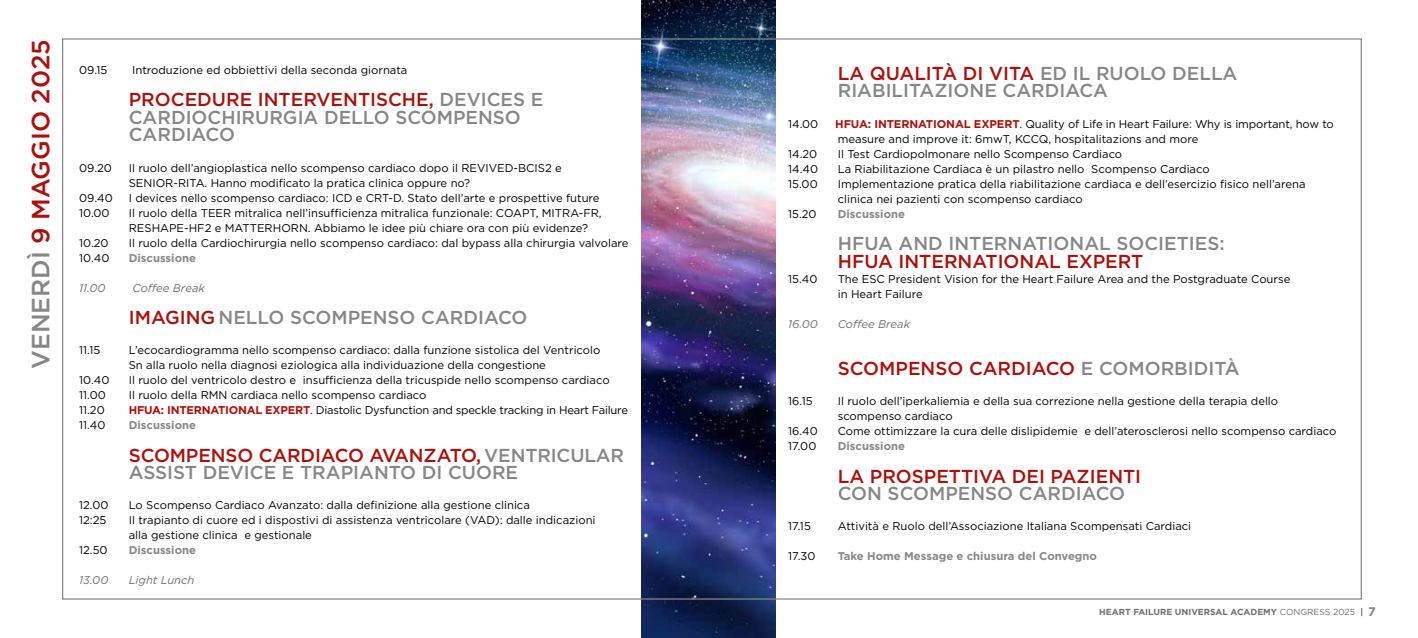
<style>
.page{position:relative;width:1418px;height:638px;background:#fff}
.page>*{position:absolute;margin:0;border:0;box-sizing:border-box;transform-origin:0 0}
.t1{font:500 25px "Gotham";color:#ae0f0a}
.t2{font:500 18.75px/17.5px "Gotham";color:#878787}
.t3{font:500 18.75px "Gotham";color:#ae0f0a}
.t4{font:11.25px/15px "Gotham";color:#000}
.t5{font:700 11.25px "Gotham";color:#878787}
.t6{font:11.25px "Gotham";letter-spacing:-.02em;color:#000}
.t7{font:italic 11.25px "Gotham";color:#706f6f}
.t8{font:700 8.75px "Gotham";color:#706f6f}
.s1{color:#878787}
.s2{color:#ae0f0a}
.s3{font-weight:700;color:#ae0f0a}
.s4{font-weight:400}
.s5{font-weight:400;color:#000}
.s6{font-size:12.5px;color:#878787}
</style>
<div class="page">
<img style="left:641px;top:0;width:134px;height:638px">
<h1 class="t1" style="left:24px;top:369px;width:331px;rotate:-90deg"><span class="s1">VENERDÌ</span> 9 MAGGIO 2025</h1>
<p class="t4" style="left:79px;top:62px;width:30px">09.15</p>
<p class="t4" style="left:132px;top:62px;width:277px">Introduzione ed obbiettivi della seconda giornata</p>
<h2 class="t2" style="left:129px;top:91px;width:416px"><span class="s2">PROCEDURE INTERVENTISCHE,</span> DEVICES E<br>CARDIOCHIRURGIA DELLO SCOMPENSO<br>CARDIACO</h2>
<p class="t4" style="left:79px;top:160px;width:34px">09.20</p>
<p class="t4" style="left:129px;top:160px;width:434px">Il ruolo dell’angioplastica nello scompenso cardiaco dopo il REVIVED-BCIS2 e<br>SENIOR-RITA. Hanno modificato la pratica clinica oppure no?</p>
<p class="t4" style="left:79px;top:190px;width:35px">09.40</p>
<p class="t4" style="left:129px;top:190px;width:472px">I devices nello scompenso cardiaco: ICD e CRT-D. Stato dell’arte e prospettive future</p>
<p class="t4" style="left:79px;top:205px;width:32px">10.00</p>
<p class="t4" style="left:129px;top:205px;width:474px">Il ruolo della TEER mitralica nell’insufficienza mitralica funzionale: COAPT, MITRA-FR,<br>RESHAPE-HF2 e MATTERHORN. Abbiamo le idee più chiare ora con più evidenze?</p>
<p class="t4" style="left:79px;top:235px;width:31px">10.20</p>
<p class="t4" style="left:129px;top:235px;width:501px">Il ruolo della Cardiochirurgia nello scompenso cardiaco: dal bypass alla chirurgia valvolare</p>
<p class="t4" style="left:79px;top:250px;width:32px">10.40</p>
<p class="t5" style="left:129px;top:250px;width:69px">Discussione</p>
<p class="t7" style="left:79px;top:280px;width:28px">11.00</p>
<p class="t7" style="left:133px;top:280px;width:74px">Coffee Break</p>
<h2 class="t2" style="left:129px;top:308px;width:400px"><span class="s2">IMAGING</span> NELLO SCOMPENSO CARDIACO</h2>
<p class="t4" style="left:79px;top:342px;width:23px">11.15</p>
<p class="t4" style="left:129px;top:342px;width:473px">L’ecocardiogramma nello scompenso cardiaco: dalla funzione sistolica del Ventricolo<br>Sn alla ruolo nella diagnosi eziologica alla individuazione della congestione</p>
<p class="t4" style="left:79px;top:372px;width:32px">10.40</p>
<p class="t4" style="left:129px;top:372px;width:482px">Il ruolo del ventricolo destro e insufficienza della tricuspide nello scompenso cardiaco</p>
<p class="t4" style="left:79px;top:387px;width:28px">11.00</p>
<p class="t4" style="left:129px;top:387px;width:299px">Il ruolo della RMN cardiaca nello scompenso cardiaco</p>
<p class="t4" style="left:79px;top:402px;width:27px">11.20</p>
<p class="t6" style="left:129px;top:403px;width:500px"><span class="s3">HFUA: INTERNATIONAL EXPERT</span>. Diastolic Dysfunction and speckle tracking in Heart Failure</p>
<p class="t4" style="left:79px;top:417px;width:28px">11.40</p>
<p class="t5" style="left:129px;top:418px;width:69px">Discussione</p>
<h2 class="t2" style="left:129px;top:446px;width:497px"><span class="s2">SCOMPENSO CARDIACO AVANZATO,</span> VENTRICULAR<br>ASSIST DEVICE E TRAPIANTO DI CUORE</h2>
<p class="t4" style="left:79px;top:497px;width:31px">12.00</p>
<p class="t4" style="left:129px;top:497px;width:402px">Lo Scompenso Cardiaco Avanzato: dalla definizione alla gestione clinica</p>
<p class="t4" style="left:79px;top:512px;width:29px">12:25</p>
<p class="t4" style="left:129px;top:512px;width:468px">Il trapianto di cuore ed i dispostivi di assistenza ventricolare (VAD): dalle indicazioni alla gestione clinica e gestionale</p>
<p class="t4" style="left:79px;top:542px;width:30px">12.50</p>
<p class="t5" style="left:129px;top:543px;width:69px">Discussione</p>
<p class="t7" style="left:79px;top:573px;width:31px">13.00</p>
<p class="t7" style="left:129px;top:573px;width:67px">Light Lunch</p>
<h2 class="t2" style="left:837px;top:64px;width:401px"><span class="s2">LA QUALITÀ DI VITA</span> ED IL RUOLO DELLA<br>RIABILITAZIONE CARDIACA</h2>
<p class="t4" style="left:788px;top:116px;width:32px">14.00</p>
<p class="t4" style="left:835px;top:116px;width:500px"><span class="s3">HFUA: INTERNATIONAL EXPERT</span>. Quality of Life in Heart Failure: Why is important, how to measure and improve it: 6mwT, KCCQ, hospitalitazions and more</p>
<p class="t4" style="left:788px;top:146px;width:31px">14.20</p>
<p class="t4" style="left:837px;top:146px;width:286px">Il Test Cardiopolmonare nello Scompenso Cardiaco</p>
<p class="t4" style="left:788px;top:161px;width:31px">14.40</p>
<p class="t4" style="left:837px;top:161px;width:373px">La Riabilitazione Cardiaca è un pilastro nello Scompenso Cardiaco</p>
<p class="t4" style="left:788px;top:176px;width:31px">15.00</p>
<p class="t4" style="left:837px;top:176px;width:469px">Implementazione pratica della riabilitazione cardiaca e dell’esercizio fisico nell’arena clinica nei pazienti con scompenso cardiaco</p>
<p class="t4" style="left:788px;top:206px;width:30px">15.20</p>
<p class="t5" style="left:837px;top:206px;width:69px">Discussione</p>
<h2 class="t2" style="left:837px;top:234px;width:388px">HFUA AND INTERNATIONAL SOCIETIES:</h2>
<h2 class="t3" style="left:837px;top:249px;width:307px">HFUA INTERNATIONAL EXPERT</h2>
<p class="t4" style="left:788px;top:271px;width:31px">15.40</p>
<p class="t4" style="left:837px;top:271px;width:454px">The ESC President Vision for the Heart Failure Area and the Postgraduate Course in Heart Failure</p>
<p class="t7" style="left:788px;top:316px;width:31px">16.00</p>
<p class="t7" style="left:837px;top:316px;width:74px">Coffee Break</p>
<h2 class="t3" style="left:837px;top:356px;width:403px">SCOMPENSO CARDIACO <span class="s1">E COMORBIDITÀ</span></h2>
<p class="t4" style="left:788px;top:393px;width:26px">16.15</p>
<p class="t4" style="left:837px;top:393px;width:442px">Il ruolo dell’iperkaliemia e della sua correzione nella gestione della terapia dello scompenso cardiaco</p>
<p class="t4" style="left:788px;top:423px;width:31px">16.40</p>
<p class="t4" style="left:837px;top:423px;width:500px">Come ottimizzare la cura delle dislipidemie e dell’aterosclerosi nello scompenso cardiaco</p>
<p class="t4" style="left:788px;top:438px;width:30px">17.00</p>
<p class="t5" style="left:837px;top:439px;width:69px">Discussione</p>
<h2 class="t3" style="left:837px;top:464px;width:305px">LA PROSPETTIVA DEI PAZIENTI</h2>
<h2 class="t2" style="left:837px;top:484px;width:289px">CON SCOMPENSO CARDIACO</h2>
<p class="t4" style="left:788px;top:518px;width:24px">17.15</p>
<p class="t4" style="left:837px;top:518px;width:355px">Attività e Ruolo dell’Associazione Italiana Scompensati Cardiaci</p>
<p class="t4" style="left:788px;top:548px;width:29px">17.30</p>
<p class="t5" style="left:837px;top:549px;width:261px">Take Home Message e chiusura del Convegno</p>
<p class="t8" style="left:1099px;top:606px;width:278px">HEART FAILURE UNIVERSAL ACADEMY <span class="s4">CONGRESS 2025</span> <span class="s5">|</span> <span class="s6">7</span></p>
</div>
